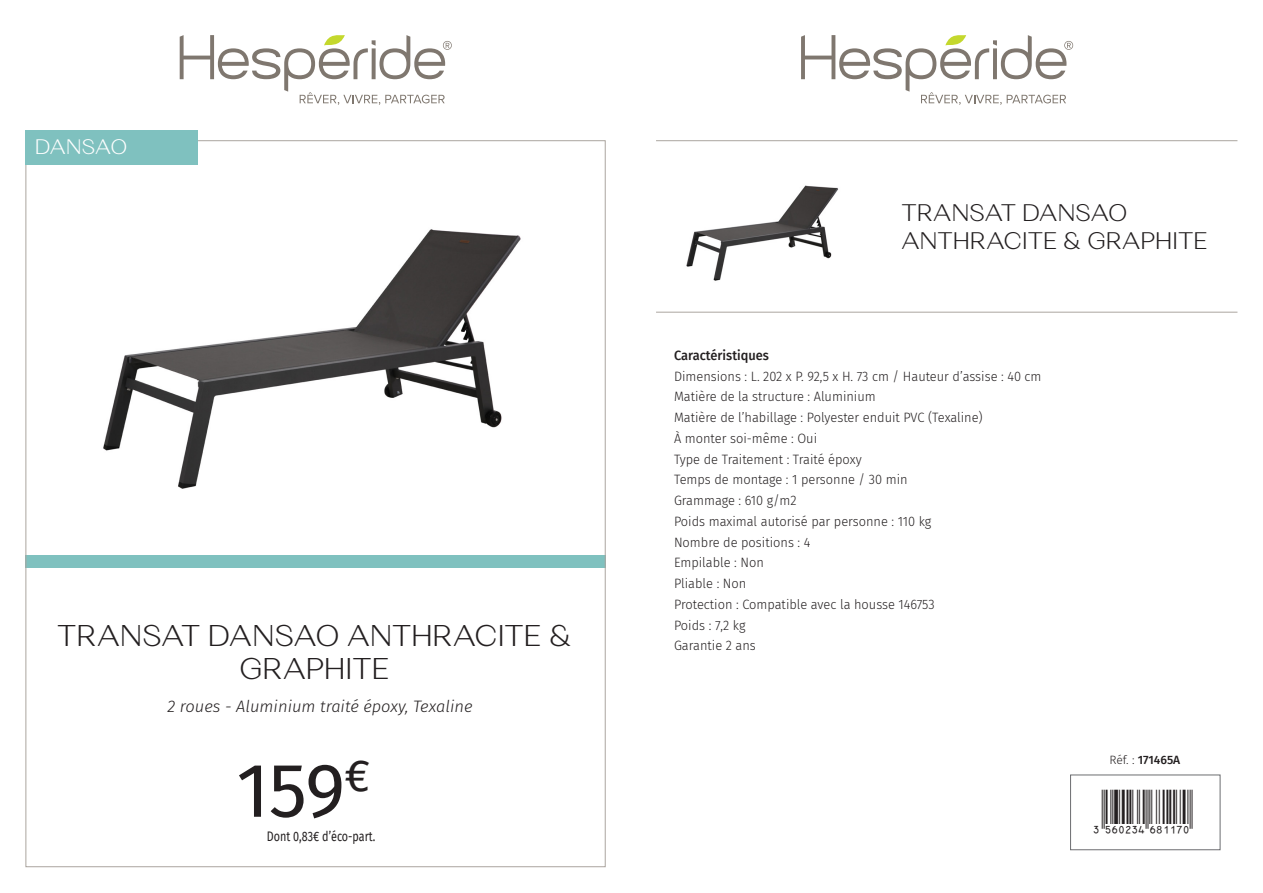
<style>
.page{position:relative;width:1263px;height:893px;background:#fff}
.page>*{position:absolute;margin:0;border:0;box-sizing:border-box;transform-origin:0 0}
.t1{font:76.5px "Fira Sans";color:#231f20}
.t2{font:300 30px/33px "Eymen Pro";letter-spacing:.01em;color:#231f20;text-align:center}
.t3{font:300 24px/28.5px "Eymen Pro";letter-spacing:.015em;color:#231f20}
.t4{font:300 21px "Eymen Pro";letter-spacing:.005em;color:#fff}
.t5{font:italic 300 16.5px "Fira Sans";color:#231f20}
.t6{font:300 13.5px "Fira Sans";color:#231f20;scale:.95 1}
.t7{font:13.5px "Fira Sans";color:#231f20;scale:.8 1}
.t8{font:500 13.5px "Fira Sans";color:#231f20;scale:.95 1}
.t9{font:500 12px "Fira Sans";color:#231f20}
.s1{font-weight:300}
</style>
<div class="page">
<img style="left:28px;top:164px;width:493px;height:325px">
<div style="left:26px;top:555px;width:580px;height:13px;background:#7fc1bf"></div>
<svg style="left:180px;top:35px;width:272px;height:70px"></svg>
<svg style="left:801px;top:35px;width:272px;height:70px"></svg>
<img style="left:686px;top:185px;width:153px;height:96px">
<div style="left:1070px;top:775px;width:150px;height:75px;border:1px solid #6c6d70"></div>
<hr style="left:656px;top:140px;width:581px;height:1px;background:#aba59f">
<hr style="left:656px;top:312px;width:581px;height:1px;background:#aba59f">
<div style="left:26px;top:130px;width:172px;height:34px;background:#7fc1bf"></div>
<p class="t4" style="left:35px;top:133px;width:93px">DANSAO</p>
<p class="t2" style="left:57px;top:618px;width:516px">TRANSAT DANSAO ANTHRACITE &amp;<br>GRAPHITE</p>
<p class="t5" style="left:167px;top:695px;width:306px">2 roues - Aluminium traité époxy, Texaline</p>
<p class="t1" style="left:236px;top:732px;width:135px">159<sup>€</sup></p>
<p class="t7" style="left:267px;top:826px;width:137px">Dont 0,83€ d’éco-part.</p>
<p class="t3" style="left:901px;top:197px;width:308px">TRANSAT DANSAO<br>ANTHRACITE &amp; GRAPHITE</p>
<p class="t8" style="left:674px;top:344px;width:101px">Caractéristiques</p>
<p class="t6" style="left:674px;top:366px;width:388px">Dimensions : L. 202 x P. 92,5 x H. 73 cm / Hauteur d’assise : 40 cm</p>
<p class="t6" style="left:674px;top:387px;width:214px">Matière de la structure : Aluminium</p>
<p class="t6" style="left:674px;top:408px;width:326px">Matière de l’habillage : Polyester enduit PVC (Texaline)</p>
<p class="t6" style="left:674px;top:429px;width:152px">À monter soi-même : Oui</p>
<p class="t6" style="left:674px;top:449px;width:199px">Type de Traitement : Traité époxy</p>
<p class="t6" style="left:674px;top:470px;width:247px">Temps de montage : 1 personne / 30 min</p>
<p class="t6" style="left:674px;top:491px;width:131px">Grammage : 610 g/m2</p>
<p class="t6" style="left:674px;top:512px;width:272px">Poids maximal autorisé par personne : 110 kg</p>
<p class="t6" style="left:674px;top:532px;width:145px">Nombre de positions : 4</p>
<p class="t6" style="left:674px;top:553px;width:96px">Empilable : Non</p>
<p class="t6" style="left:674px;top:574px;width:78px">Pliable : Non</p>
<p class="t6" style="left:674px;top:595px;width:276px">Protection : Compatible avec la housse 146753</p>
<p class="t6" style="left:674px;top:615px;width:77px">Poids : 7,2 kg</p>
<p class="t6" style="left:674px;top:636px;width:88px">Garantie 2 ans</p>
<p class="t9" style="left:1109px;top:751px;width:72px"><span class="s1">Réf. :</span> 171465A</p>
</div>
